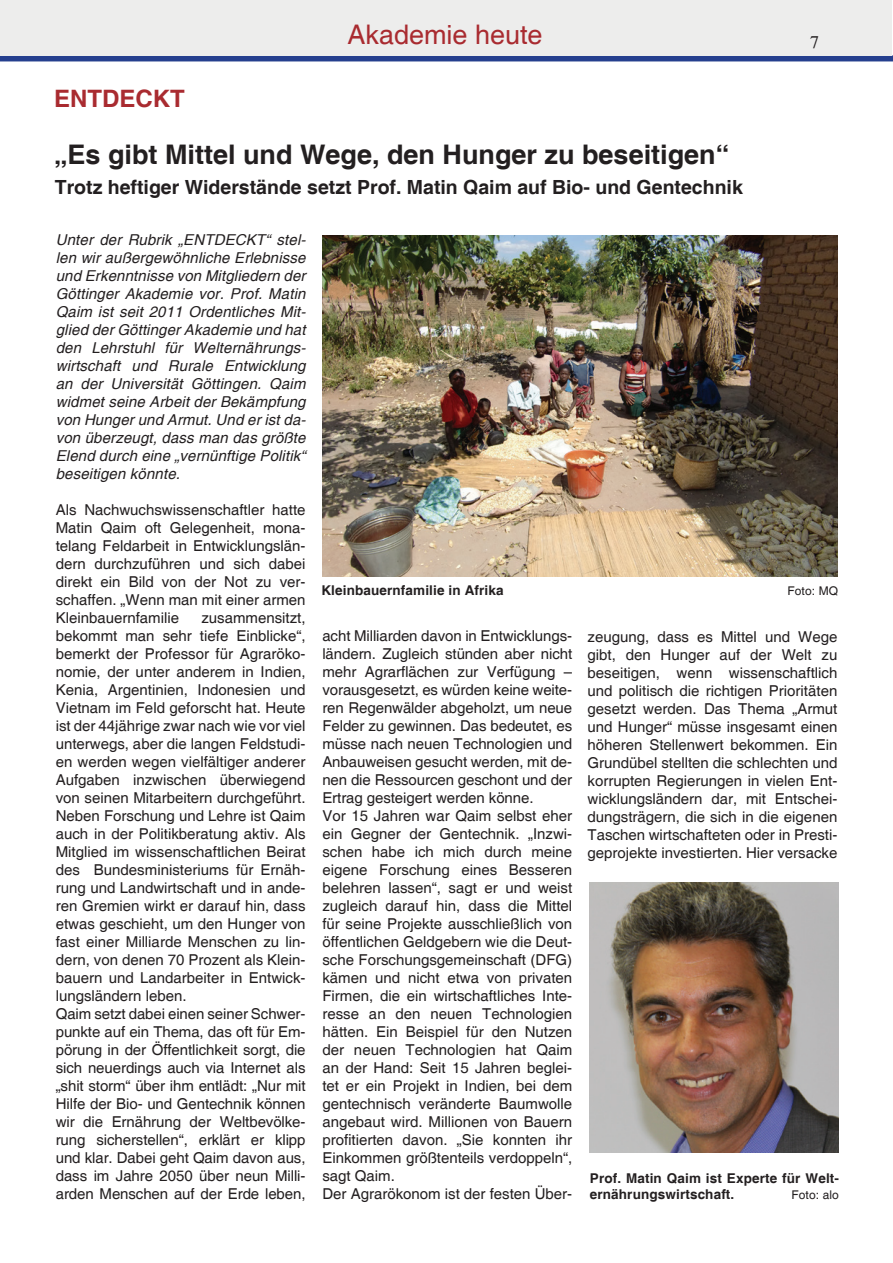
<style>
.page{position:relative;width:893px;height:1263px;background:#fff}
.page>*{position:absolute;margin:0;border:0;box-sizing:border-box;transform-origin:0 0}
.t1{font:700 27px "Helvetica";color:#231f20}
.t2{font:27px "Helvetica";color:#a92b30}
.t3{font:700 24px "Helvetica";color:#a92b30}
.t4{font:700 19.5px "Helvetica";color:#231f20}
.t5{font:18px "Times";color:#231f20}
.t6{font:15px/18px "Helvetica";color:#231f20;text-align:justify}
.t7{font:italic 15px/18px "Helvetica";letter-spacing:.01em;color:#231f20;text-align:justify}
.t8{font:700 13.5px/16.2px "Helvetica";letter-spacing:.01em;color:#231f20}
.t9{font:12px "Helvetica";letter-spacing:.01em;color:#231f20}
</style>
<div class="page">
<div style="left:0;top:55px;width:893px;height:6px;background:#253f8e"></div>
<div style="left:0;top:0;width:891px;height:55px;background:#ededec"></div>
<img style="left:590px;top:882px;width:249px;height:270px">
<img style="left:322px;top:236px;width:515px;height:340px">
<h1 class="t2" style="left:347px;top:19px;width:197px">Akademie heute</h1>
<p class="t5" style="left:810px;top:31px;width:10px">7</p>
<h2 class="t3" style="left:54px;top:84px;width:132px">ENTDECKT</h2>
<h1 class="t1" style="left:54px;top:138px;width:677px">„Es gibt Mittel und Wege, den Hunger zu beseitigen“</h1>
<h3 class="t4" style="left:55px;top:175px;width:690px">Trotz heftiger Widerstände setzt Prof. Matin Qaim auf Bio- und Gentechnik</h3>
<p class="t7" style="left:56px;top:231px;width:252px">Unter der Rubrik „ENTDECKT“ stel&shy;len wir außergewöhnliche Erlebnisse und Erkenntnisse von Mitgliedern der Göttinger Akademie vor. Prof. Matin Qaim ist seit 2011 Ordentliches Mit&shy;glied der Göttinger Akademie und hat den Lehrstuhl für Welternährungs&shy;wirtschaft und Rurale Entwicklung an der Universität Göttingen. Qaim widmet seine Arbeit der Bekämpfung von Hunger und Armut. Und er ist da&shy;von überzeugt, dass man das größte Elend durch eine „vernünftige Politik“ beseitigen könnte.</p>
<p class="t6" style="left:56px;top:501px;width:251px">Als Nachwuchswissenschaftler hatte Matin Qaim oft Gelegenheit, mona&shy;telang Feldarbeit in Entwicklungslän&shy;dern durchzuführen und sich dabei direkt ein Bild von der Not zu ver&shy;schaffen. „Wenn man mit einer armen Kleinbauernfamilie</p>
<p class="t6" style="left:56px;top:609px;width:251px;text-align:left;text-indent:146px">zusammensitzt, bekommt man sehr tiefe Einblicke“, bemerkt der Professor für Agraröko&shy;nomie, der unter anderem in Indien, Kenia, Argentinien, Indonesien und Vietnam im Feld geforscht hat. Heute ist der 44jährige zwar nach wie vor viel unterwegs, aber die langen Feldstudi&shy;en werden wegen vielfältiger anderer Aufgaben inzwischen überwiegend von seinen Mitarbeitern durchgeführt.<br>Neben Forschung und Lehre ist Qaim auch in der Politikberatung aktiv. Als Mitglied im wissenschaftlichen Beirat des Bundesministeriums für Ernäh&shy;rung und Landwirtschaft und in ande&shy;ren Gremien wirkt er darauf hin, dass etwas geschieht, um den Hunger von fast einer Milliarde Menschen zu lin&shy;dern, von denen 70 Prozent als Klein&shy;bauern und Landarbeiter in Entwick&shy;lungsländern leben.<br>Qaim setzt dabei einen seiner Schwer&shy;punkte auf ein Thema, das oft für Em&shy;pörung in der Öffentlichkeit sorgt, die sich neuerdings auch via Internet als „shit storm“ über ihm entlädt: „Nur mit Hilfe der Bio- und Gentechnik können wir die Ernährung der Weltbevölke&shy;rung sicherstellen“, erklärt er klipp und klar. Dabei geht Qaim davon aus, dass im Jahre 2050 über neun Milli&shy;arden Menschen auf der Erde leben,</p>
<p class="t8" style="left:321px;top:583px;width:184px">Kleinbauernfamilie in Afrika</p>
<p class="t9" style="left:787px;top:584px;width:52px">Foto: MQ</p>
<p class="t6" style="left:322px;top:627px;width:251px;text-align:left">acht Milliarden davon in Entwicklungs&shy;ländern. Zugleich stünden aber nicht mehr Agrarflächen zur Verfügung – vorausgesetzt, es würden keine weite&shy;ren Regenwälder abgeholzt, um neue Felder zu gewinnen. Das bedeutet, es müsse nach neuen Technologien und Anbauweisen gesucht werden, mit de&shy;nen die Ressourcen geschont und der Ertrag gesteigert werden könne.<br>Vor 15 Jahren war Qaim selbst eher ein Gegner der Gentechnik. „Inzwi&shy;schen habe ich mich durch meine eigene Forschung eines Besseren belehren lassen“, sagt er und weist zugleich darauf hin, dass die Mittel für seine Projekte ausschließlich von öffentlichen Geldgebern wie die Deut&shy;sche Forschungsgemeinschaft (DFG) kämen und nicht etwa von privaten Firmen, die ein wirtschaftliches Inte&shy;resse an den neuen Technologien hätten. Ein Beispiel für den Nutzen der neuen Technologien hat Qaim an der Hand: Seit 15 Jahren beglei&shy;tet er ein Projekt in Indien, bei dem gentechnisch veränderte Baumwolle angebaut wird. Millionen von Bauern profitierten davon. „Sie konnten ihr Einkommen größtenteils verdoppeln“, sagt Qaim.<br>Der Agrarökonom ist der festen Über-</p>
<p class="t6" style="left:587px;top:629px;width:251px">zeugung, dass es Mittel und Wege gibt, den Hunger auf der Welt zu beseitigen, wenn wissenschaftlich und politisch die richtigen Prioritäten gesetzt werden. Das Thema „Armut und Hunger“ müsse insgesamt einen höheren Stellenwert bekommen. Ein Grundübel stellten die schlechten und korrupten Regierungen in vielen Ent&shy;wicklungsländern dar, mit Entschei&shy;dungsträgern, die sich in die eigenen Taschen wirtschafteten oder in Presti&shy;geprojekte investierten. Hier versacke</p>
<p class="t8" style="left:590px;top:1171px;width:251px">Prof. Matin Qaim ist Experte für Welt&shy;ernährungswirtschaft.</p>
<p class="t9" style="left:791px;top:1188px;width:49px">Foto: alo</p>
</div>
